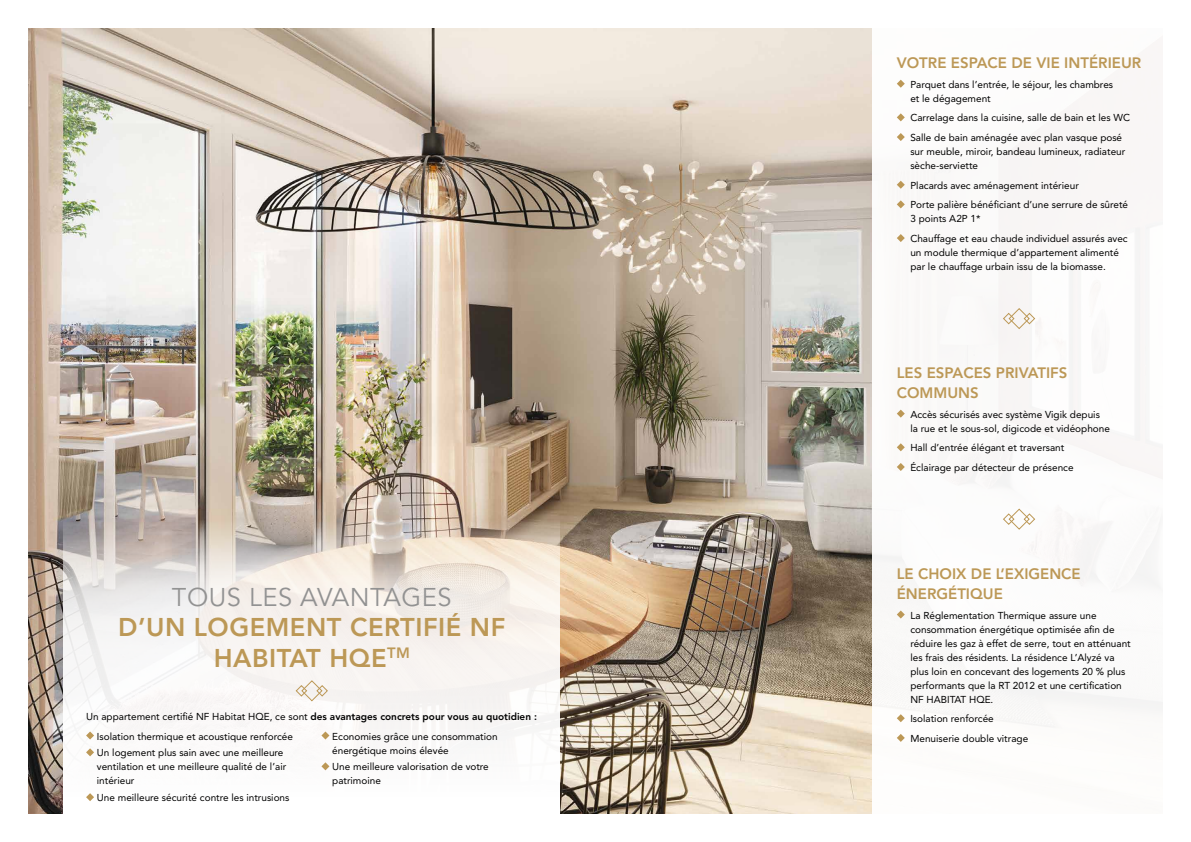
<style>
.page{position:relative;width:1191px;height:842px;background:#fff}
.page>*{position:absolute;margin:0;border:0;box-sizing:border-box;transform-origin:0 0}
.t1{font:800 25.5px/30.6px "Avenir LT Std";letter-spacing:.02em;color:#bc9856;text-align:center}
.t2{font:25.5px "Avenir LT Std";letter-spacing:.02em;color:#929292}
.t3{font:800 15px/20px "Avenir LT Std";color:#bc9856}
.t4{font:10px/14px "Avenir LT Std";color:#000}
.s1{font-weight:800}
</style>
<div class="page">
<img style="left:28px;top:28px;width:844px;height:786px">
<svg style="left:64px;top:511px;width:496px;height:303px;fill:#f8f4f2"></svg>
<svg style="left:86px;top:731px;width:8px;height:8px"></svg>
<svg style="left:86px;top:748px;width:8px;height:8px"></svg>
<svg style="left:86px;top:793px;width:8px;height:8px"></svg>
<svg style="left:321px;top:731px;width:8px;height:8px"></svg>
<svg style="left:321px;top:762px;width:8px;height:8px"></svg>
<svg style="left:296px;top:680px;width:32px;height:21px"></svg>
<svg style="left:897px;top:80px;width:7px;height:8px"></svg>
<svg style="left:897px;top:113px;width:7px;height:8px"></svg>
<svg style="left:897px;top:133px;width:7px;height:8px"></svg>
<svg style="left:896px;top:181px;width:8px;height:8px"></svg>
<svg style="left:896px;top:200px;width:8px;height:8px"></svg>
<svg style="left:896px;top:234px;width:8px;height:8px"></svg>
<svg style="left:896px;top:410px;width:8px;height:8px"></svg>
<svg style="left:896px;top:443px;width:8px;height:8px"></svg>
<svg style="left:896px;top:463px;width:8px;height:8px"></svg>
<svg style="left:896px;top:610px;width:8px;height:8px"></svg>
<svg style="left:897px;top:714px;width:7px;height:8px"></svg>
<svg style="left:897px;top:734px;width:7px;height:8px"></svg>
<svg style="left:1003px;top:308px;width:32px;height:21px"></svg>
<svg style="left:1003px;top:509px;width:32px;height:21px"></svg>
<h1 class="t2" style="left:172px;top:582px;width:281px">TOUS LES AVANTAGES</h1>
<h1 class="t1" style="left:118px;top:612px;width:389px">D’UN LOGEMENT CERTIFIÉ NF<br>HABITAT HQE<sup>TM</sup></h1>
<p class="t4" style="left:97px;top:707px;width:442px;line-height:19.7px;text-indent:-11px">Un appartement certifié NF Habitat HQE, ce sont <span class="s1">des avantages concrets pour vous au quotidien :<br></span>Isolation thermique et acoustique renforcée</p>
<p class="t4" style="left:97px;top:746px;width:191px">Un logement plus sain avec une meilleure ventilation et une meilleure qualité de l’air intérieur</p>
<p class="t4" style="left:97px;top:791px;width:194px">Une meilleure sécurité contre les intrusions</p>
<p class="t4" style="left:332px;top:729px;width:167px">Economies grâce une consommation énergétique moins élevée</p>
<p class="t4" style="left:332px;top:760px;width:158px">Une meilleure valorisation de votre patrimoine</p>
<h2 class="t3" style="left:896px;top:53px;width:246px">VOTRE ESPACE DE VIE INTÉRIEUR</h2>
<p class="t4" style="left:910px;top:77px;width:204px">Parquet dans l’entrée, le séjour, les chambres et le dégagement</p>
<p class="t4" style="left:910px;top:108px;width:221px;line-height:19.7px">Carrelage dans la cuisine, salle de bain et les WC<br>Salle de bain aménagée avec plan vasque posé</p>
<p class="t4" style="left:910px;top:145px;width:216px">sur meuble, miroir, bandeau lumineux, radiateur sèche-serviette</p>
<p class="t4" style="left:910px;top:175px;width:219px;line-height:19.7px">Placards avec aménagement intérieur<br>Porte palière bénéficiant d’une serrure de sûreté</p>
<p class="t4" style="left:910px;top:209px;width:219px;line-height:19.7px">3 points A2P 1*<br>Chauffage et eau chaude individuel assurés avec</p>
<p class="t4" style="left:910px;top:246px;width:210px">un module thermique d’appartement alimenté par le chauffage urbain issu de la biomasse.</p>
<h2 class="t3" style="left:896px;top:363px;width:172px">LES ESPACES PRIVATIFS<br>COMMUNS</h2>
<p class="t4" style="left:910px;top:407px;width:201px">Accès sécurisés avec système Vigik depuis la rue et le sous-sol, digicode et vidéophone</p>
<p class="t4" style="left:910px;top:438px;width:165px;line-height:19.7px">Hall d’entrée élégant et traversant<br>Éclairage par détecteur de présence</p>
<h2 class="t3" style="left:896px;top:564px;width:185px">LE CHOIX DE L’EXIGENCE<br>ÉNERGÉTIQUE</h2>
<p class="t4" style="left:910px;top:608px;width:222px">La Réglementation Thermique assure une consommation énergétique optimisée afin de réduire les gaz à effet de serre, tout en atténuant les frais des résidents. La résidence L’Alyzé va plus loin en concevant des logements 20 % plus performants que la RT 2012 et une certification NF HABITAT HQE.</p>
<p class="t4" style="left:910px;top:709px;width:119px;line-height:19.7px">Isolation renforcée<br>Menuiserie double vitrage</p>
</div>
